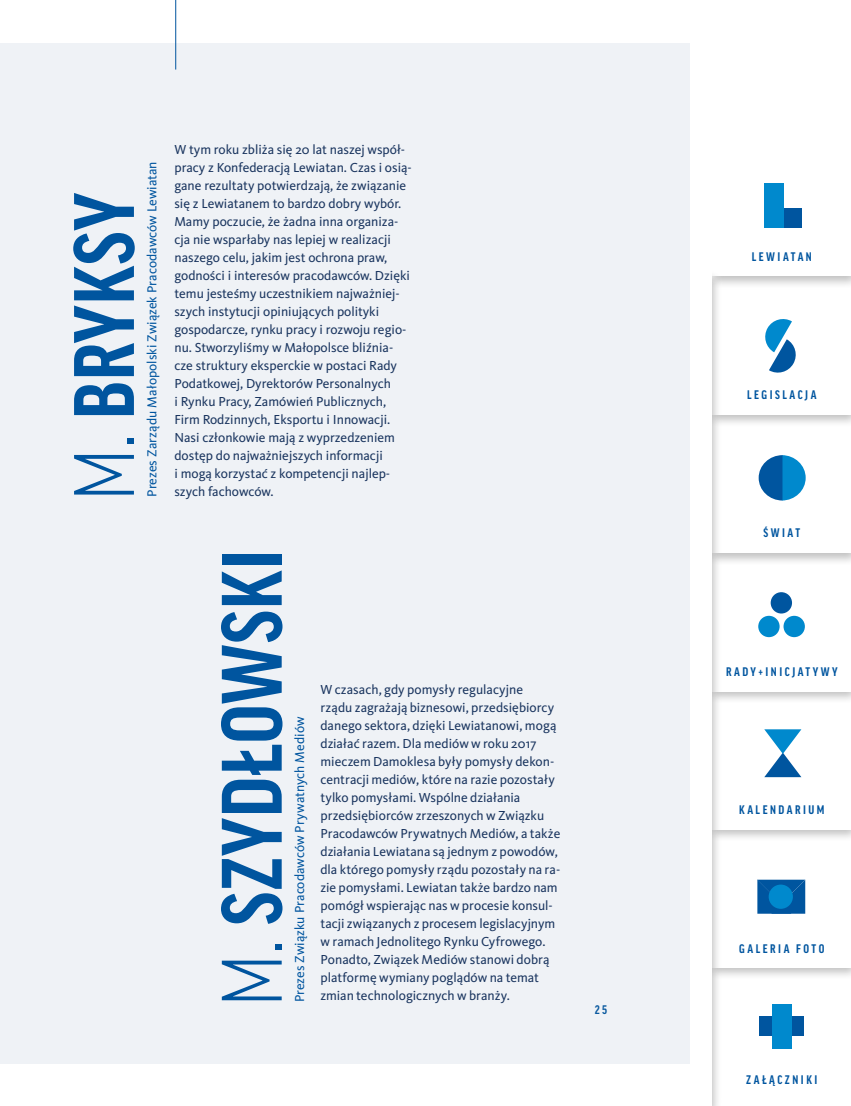
<style>
.page{position:relative;width:851px;height:1106px;background:#fff}
.page>*{position:absolute;margin:0;border:0;box-sizing:border-box;transform-origin:0 0}
.t1{font:700 condensed 82.5px "Good Pro";letter-spacing:.01em;color:#00559f}
.t2{font:13.5px/18px "Kievit Pro";color:#1a355f}
.t3{font:13.5px "Kievit Pro";color:#00559f}
.t4{font:700 condensed 12px "Good OT";letter-spacing:.21em;color:#00559f}
.t5{font:700 condensed 12px "Good Pro";letter-spacing:.21em;color:#00559f}
.s1{font-weight:300}
</style>
<div class="page">
<div style="left:706px;top:825px;width:144px;height:155px;background:#000;opacity:.25"></div>
<div style="left:712px;top:829px;width:138px;height:138px;background:#fff"></div>
<div style="left:706px;top:686px;width:144px;height:156px;background:#000;opacity:.25"></div>
<div style="left:712px;top:691px;width:138px;height:138px;background:#fff"></div>
<div style="left:706px;top:548px;width:144px;height:156px;background:#000;opacity:.25"></div>
<div style="left:712px;top:553px;width:138px;height:138px;background:#fff"></div>
<div style="left:705px;top:410px;width:145px;height:155px;background:#000;opacity:.25"></div>
<div style="left:712px;top:415px;width:138px;height:138px;background:#fff"></div>
<div style="left:706px;top:0;width:144px;height:427px;background:#000;opacity:.25"></div>
<div style="left:712px;top:0;width:138px;height:414px;background:#fff"></div>
<div style="left:662px;top:0;width:83px;height:414px;background:#fff"></div>
<div style="left:705px;top:133px;width:145px;height:155px;background:#000;opacity:.25"></div>
<div style="left:712px;top:138px;width:138px;height:138px;background:#fff"></div>
<div style="left:662px;top:138px;width:83px;height:138px;background:#fff"></div>
<div style="left:682px;top:269px;width:40px;height:837px;background:#000;opacity:.25"></div>
<div style="left:681px;top:269px;width:30px;height:837px;background:#fff"></div>
<div style="left:764px;top:208px;width:37px;height:19px;background:#00559f"></div>
<div style="left:764px;top:183px;width:19px;height:44px;background:#0089cd"></div>
<div style="left:759px;top:1016px;width:45px;height:19px;background:#00559f"></div>
<div style="left:758px;top:616px;width:21px;height:21px;background:#0089cd;border-radius:50%"></div>
<div style="left:770px;top:592px;width:21px;height:21px;background:#00559f;border-radius:50%"></div>
<div style="left:783px;top:616px;width:21px;height:21px;background:#0089cd;border-radius:50%"></div>
<svg style="left:758px;top:455px;width:47px;height:45px"></svg>
<svg style="left:764px;top:729px;width:37px;height:48px"></svg>
<div style="left:772px;top:1004px;width:19px;height:44px;background:#0089cd"></div>
<svg style="left:757px;top:879px;width:48px;height:34px"></svg>
<div style="left:768px;top:884px;width:24px;height:24px;background:#0089cd;border-radius:50%"></div>
<svg style="left:765px;top:319px;width:31px;height:54px"></svg>
<div style="left:654px;top:118px;width:196px;height:27px;background:#fff"></div>
<div style="left:0;top:43px;width:689px;height:1020px;background:#eff2f6"></div>
<hr style="left:175px;top:0;width:1px;height:70px;background:#00559f">
<h1 class="t1" style="left:58px;top:500px;width:309px;rotate:-90deg"><span class="s1">M.</span> BRYKSY</h1>
<p class="t3" style="left:144px;top:497px;width:337px;rotate:-90deg">Prezes Zarządu Małopolski Związek Pracodawców Lewiatan</p>
<p class="t2" style="left:174px;top:140px;width:239px">W tym roku zbliża się 20 lat naszej współ&shy;pracy z Konfederacją Lewiatan. Czas i osią&shy;gane rezultaty potwierdzają, że związanie się z Lewiatanem to bardzo dobry wybór.<br>Mamy poczucie, że żadna inna organiza&shy;cja nie wsparłaby nas lepiej w realizacji naszego celu, jakim jest ochrona praw, godności i interesów pracodawców. Dzięki temu jesteśmy uczestnikiem najważniej&shy;szych instytucji opiniujących polityki gospodarcze, rynku pracy i rozwoju regio&shy;nu. Stworzyliśmy w Małopolsce bliźnia&shy;cze struktury eksperckie w postaci Rady Podatkowej, Dyrektorów Personalnych<br>i Rynku Pracy, Zamówień Publicznych, Firm Rodzinnych, Eksportu i Innowacji.<br>Nasi członkowie mają z wyprzedzeniem dostęp do najważniejszych informacji<br>i mogą korzystać z kompetencji najlep&shy;szych fachowców.</p>
<h1 class="t1" style="left:206px;top:1006px;width:458px;rotate:-90deg"><span class="s1">M.</span> SZYDŁOWSKI</h1>
<p class="t3" style="left:291px;top:1002px;width:287px;rotate:-90deg">Prezes Związku Pracodawców Prywatnych Mediów</p>
<p class="t2" style="left:320px;top:680px;width:241px">W czasach, gdy pomysły regulacyjne<br>rządu zagrażają biznesowi, przedsiębiorcy danego sektora, dzięki Lewiatanowi, mogą działać razem. Dla mediów w roku 2017 mieczem Damoklesa były pomysły dekon&shy;centracji mediów, które na razie pozostały tylko pomysłami. Wspólne działania przedsiębiorców zrzeszonych w Związku Pracodawców Prywatnych Mediów, a także działania Lewiatana są jednym z powodów, dla którego pomysły rządu pozostały na ra&shy;zie pomysłami. Lewiatan także bardzo nam pomógł wspierając nas w procesie konsul&shy;tacji związanych z procesem legislacyjnym w ramach Jednolitego Rynku Cyfrowego.<br>Ponadto, Związek Mediów stanowi dobrą platformę wymiany poglądów na temat</p>
<p class="t2" style="left:320px;top:986px;width:191px">zmian technologicznych w branży.</p>
<p class="t4" style="left:594px;top:1003px;width:14px">25</p>
<p class="t4" style="left:751px;top:250px;width:62px">LEWIATAN</p>
<p class="t4" style="left:747px;top:388px;width:71px">LEGISLACJA</p>
<p class="t5" style="left:763px;top:526px;width:38px">ŚWIAT</p>
<p class="t4" style="left:726px;top:664px;width:113px">RADY+INICJATYWY</p>
<p class="t4" style="left:739px;top:803px;width:87px">KALENDARIUM</p>
<p class="t4" style="left:739px;top:941px;width:87px">GALERIA FOTO</p>
<p class="t5" style="left:746px;top:1073px;width:73px">ZAŁĄCZNIKI</p>
</div>
